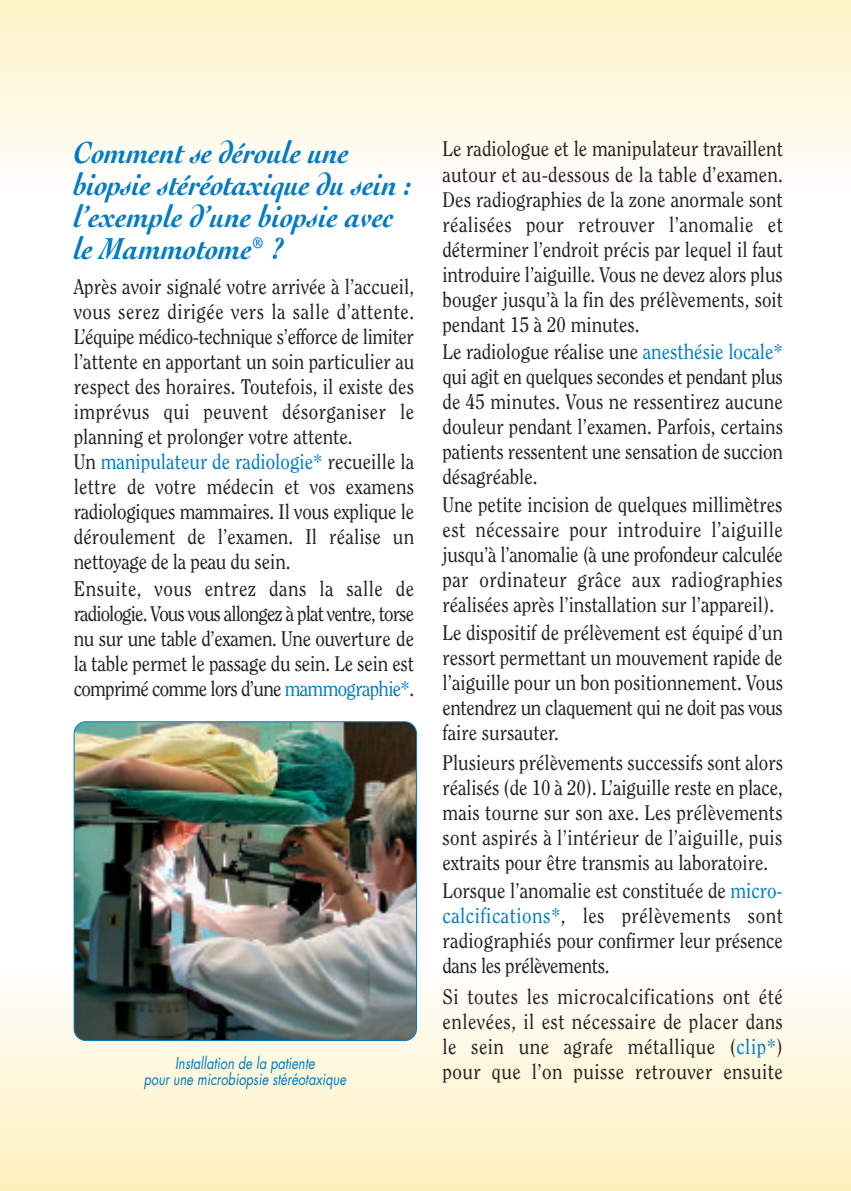
<style>
.page{position:relative;width:851px;height:1191px;background:#fff}
.page>*{position:absolute;margin:0;border:0;box-sizing:border-box;transform-origin:0 0}
.t1{font:italic 700 32px/32px "Cochin";letter-spacing:-.01em;color:#007ac2;scale:.9 1}
.t2{font:21px/25px "Clearface";color:#231f20;text-align:justify;scale:.9 1}
.t3{font:italic 16px/16px "Futura";color:#007ac2;text-align:center;scale:.8 1}
.s1{color:#007ac2}
</style>
<div class="page">
<div style="left:0;top:0;width:850px;height:5px;background:#fef2c5"></div>
<div style="left:0;top:5px;width:850px;height:6px;background:#fef3c6"></div>
<div style="left:0;top:11px;width:850px;height:6px;background:#fef3c9"></div>
<div style="left:0;top:17px;width:850px;height:5px;background:#fef3ca"></div>
<div style="left:0;top:20px;width:850px;height:5px;background:#fef3cb"></div>
<div style="left:0;top:25px;width:850px;height:6px;background:#fef4cd"></div>
<div style="left:0;top:31px;width:850px;height:6px;background:#fef4ce"></div>
<div style="left:0;top:37px;width:850px;height:5px;background:#fef4cf"></div>
<div style="left:0;top:42px;width:850px;height:6px;background:#fef5d1"></div>
<div style="left:0;top:48px;width:850px;height:6px;background:#fef5d4"></div>
<div style="left:0;top:54px;width:850px;height:5px;background:#fef6d4"></div>
<div style="left:0;top:57px;width:850px;height:5px;background:#fef6d5"></div>
<div style="left:0;top:62px;width:850px;height:6px;background:#fef6d6"></div>
<div style="left:0;top:68px;width:850px;height:6px;background:#fef7d8"></div>
<div style="left:0;top:74px;width:850px;height:5px;background:#fef7da"></div>
<div style="left:0;top:79px;width:850px;height:6px;background:#fef7db"></div>
<div style="left:0;top:85px;width:850px;height:6px;background:#fef8dd"></div>
<div style="left:0;top:91px;width:850px;height:5px;background:#fef8df"></div>
<div style="left:0;top:94px;width:850px;height:5px;background:#fef8e0"></div>
<div style="left:0;top:99px;width:850px;height:6px;background:#fef8e1"></div>
<div style="left:0;top:105px;width:850px;height:6px;background:#fef9e3"></div>
<div style="left:0;top:111px;width:850px;height:5px;background:#fef9e5"></div>
<div style="left:0;top:116px;width:850px;height:6px;background:#fef9e7"></div>
<div style="left:0;top:122px;width:850px;height:6px;background:#fefae8"></div>
<div style="left:0;top:128px;width:850px;height:5px;background:#fefbea"></div>
<div style="left:0;top:131px;width:850px;height:5px;background:#fefbeb"></div>
<div style="left:0;top:136px;width:850px;height:6px;background:#fefbed"></div>
<div style="left:0;top:142px;width:850px;height:6px;background:#fefbee"></div>
<div style="left:0;top:148px;width:850px;height:5px;background:#fefcf1"></div>
<div style="left:0;top:151px;width:850px;height:5px;background:#fefcf1"></div>
<div style="left:0;top:156px;width:850px;height:6px;background:#fefcf3"></div>
<div style="left:0;top:162px;width:850px;height:6px;background:#fefcf5"></div>
<div style="left:0;top:168px;width:850px;height:5px;background:#fefdf7"></div>
<div style="left:0;top:173px;width:850px;height:6px;background:#fefdf8"></div>
<div style="left:0;top:179px;width:850px;height:6px;background:#fefdfa"></div>
<div style="left:0;top:1185px;width:850px;height:6px;background:#fef0bc"></div>
<div style="left:0;top:1180px;width:850px;height:5px;background:#fef0be"></div>
<div style="left:0;top:1174px;width:850px;height:6px;background:#fef1bf"></div>
<div style="left:0;top:1168px;width:850px;height:6px;background:#fef2c1"></div>
<div style="left:0;top:1163px;width:850px;height:5px;background:#fef2c3"></div>
<div style="left:0;top:1160px;width:850px;height:5px;background:#fef2c4"></div>
<div style="left:0;top:1154px;width:850px;height:6px;background:#fef2c5"></div>
<div style="left:0;top:1148px;width:850px;height:6px;background:#fef3c6"></div>
<div style="left:0;top:1143px;width:850px;height:5px;background:#fef3c9"></div>
<div style="left:0;top:1137px;width:850px;height:6px;background:#fef3ca"></div>
<div style="left:0;top:1131px;width:850px;height:6px;background:#fef4cc"></div>
<div style="left:0;top:1126px;width:850px;height:5px;background:#fef4cd"></div>
<div style="left:0;top:1123px;width:850px;height:5px;background:#fef4ce"></div>
<div style="left:0;top:1117px;width:850px;height:6px;background:#fef4cf"></div>
<div style="left:0;top:1111px;width:850px;height:6px;background:#fef5d1"></div>
<div style="left:0;top:1106px;width:850px;height:5px;background:#fef5d4"></div>
<div style="left:0;top:1100px;width:850px;height:6px;background:#fef6d4"></div>
<div style="left:0;top:1094px;width:850px;height:6px;background:#fef6d5"></div>
<div style="left:0;top:1089px;width:850px;height:5px;background:#fef7d7"></div>
<div style="left:0;top:1086px;width:850px;height:5px;background:#fef7d8"></div>
<div style="left:0;top:1080px;width:850px;height:6px;background:#fef7da"></div>
<div style="left:0;top:1074px;width:850px;height:6px;background:#fef7db"></div>
<div style="left:0;top:1069px;width:850px;height:5px;background:#fef8dd"></div>
<div style="left:0;top:1063px;width:850px;height:6px;background:#fef8df"></div>
<div style="left:0;top:1057px;width:850px;height:6px;background:#fef8e0"></div>
<div style="left:0;top:1052px;width:850px;height:5px;background:#fef8e2"></div>
<div style="left:0;top:1049px;width:850px;height:5px;background:#fef9e3"></div>
<div style="left:0;top:1043px;width:850px;height:6px;background:#fef9e5"></div>
<svg style="left:0;top:1040px;width:850px;height:3px;background:#fbf7e6"></svg>
<div style="left:0;top:1034px;width:850px;height:6px;background:#fefae7"></div>
<div style="left:0;top:1029px;width:850px;height:5px;background:#fefaea"></div>
<div style="left:0;top:1023px;width:850px;height:6px;background:#fefbeb"></div>
<div style="left:0;top:1017px;width:850px;height:6px;background:#fefbed"></div>
<div style="left:0;top:1012px;width:850px;height:5px;background:#fefbee"></div>
<div style="left:0;top:1006px;width:850px;height:6px;background:#fefcf1"></div>
<div style="left:0;top:1000px;width:850px;height:6px;background:#fefcf2"></div>
<div style="left:0;top:995px;width:850px;height:5px;background:#fefcf4"></div>
<div style="left:0;top:992px;width:850px;height:5px;background:#fefcf5"></div>
<div style="left:0;top:986px;width:850px;height:6px;background:#fefdf7"></div>
<div style="left:0;top:980px;width:850px;height:6px;background:#fefdf8"></div>
<div style="left:0;top:975px;width:850px;height:5px;background:#fefdfa"></div>
<img style="left:74px;top:722px;width:342px;height:318px;border-radius:12px">
<div style="left:74px;top:721px;width:343px;height:320px;border:2px solid #007ac2;border-radius:12px"></div>
<h1 class="t1" style="left:74px;top:139px;width:376px">Comment se déroule une biopsie stéréotaxique du sein : l’exemple d’une biopsie avec le Mammotome<sup>®</sup> ?</h1>
<p class="t2" style="left:74px;top:275px;width:380px;text-align:left">Après avoir signalé votre arrivée à l’accueil, vous serez dirigée vers la salle d’attente.<br>L’équipe médico-technique s’efforce de limiter l’attente en apportant un soin particulier au respect des horaires. Toutefois, il existe des imprévus qui peuvent désorganiser le planning et prolonger votre attente.<br>Un <span class="s1">manipulateur de radiologie*</span> recueille la lettre de votre médecin et vos examens radiologiques mammaires. Il vous explique le déroulement de l’examen. Il réalise un nettoyage de la peau du sein.</p>
<p class="t2" style="left:74px;top:577px;width:379px">Ensuite, vous entrez dans la salle de radiologie. Vous vous allongez à plat ventre, torse nu sur une table d’examen. Une ouverture de la table permet le passage du sein. Le sein est comprimé comme lors d’une <span class="s1">mammographie*</span>.</p>
<p class="t3" style="left:144px;top:1056px;width:254px">Installation de la patiente<br>pour une microbiopsie stéréotaxique</p>
<p class="t2" style="left:442px;top:138px;width:380px">Le radiologue et le manipulateur travaillent autour et au-dessous de la table d’examen.<br>Des radiographies de la zone anormale sont réalisées pour retrouver l’anomalie et déterminer l’endroit précis par lequel il faut introduire l’aiguille. Vous ne devez alors plus bouger jusqu’à la fin des prélèvements, soit pendant 15 à 20 minutes.</p>
<p class="t2" style="left:442px;top:340px;width:380px">Le radiologue réalise une <span class="s1">anesthésie locale* </span>qui agit en quelques secondes et pendant plus de 45 minutes. Vous ne ressentirez aucune douleur pendant l’examen. Parfois, certains patients ressentent une sensation de succion désagréable.</p>
<p class="t2" style="left:442px;top:493px;width:380px">Une petite incision de quelques millimètres est nécessaire pour introduire l’aiguille jusqu’à l’anomalie (à une profondeur calculée par ordinateur grâce aux radiographies réalisées après l’installation sur l’appareil).</p>
<p class="t2" style="left:442px;top:621px;width:380px">Le dispositif de prélèvement est équipé d’un ressort permettant un mouvement rapide de l’aiguille pour un bon positionnement. Vous entendrez un claquement qui ne doit pas vous faire sursauter.</p>
<p class="t2" style="left:442px;top:751px;width:380px">Plusieurs prélèvements successifs sont alors réalisés (de 10 à 20). L’aiguille reste en place, mais tourne sur son axe. Les prélèvements sont aspirés à l’intérieur de l’aiguille, puis extraits pour être transmis au laboratoire.</p>
<p class="t2" style="left:442px;top:879px;width:380px">Lorsque l’anomalie est constituée de <span class="s1">micro&shy;calcifications*</span>, les prélèvements sont radiographiés pour confirmer leur présence dans les prélèvements.</p>
<p class="t2" style="left:442px;top:985px;width:380px">Si toutes les microcalcifications ont été enlevées, il est nécessaire de placer dans le sein une agrafe métallique (<span class="s1">clip*</span>) pour que l’on puisse retrouver ensuite</p>
</div>
